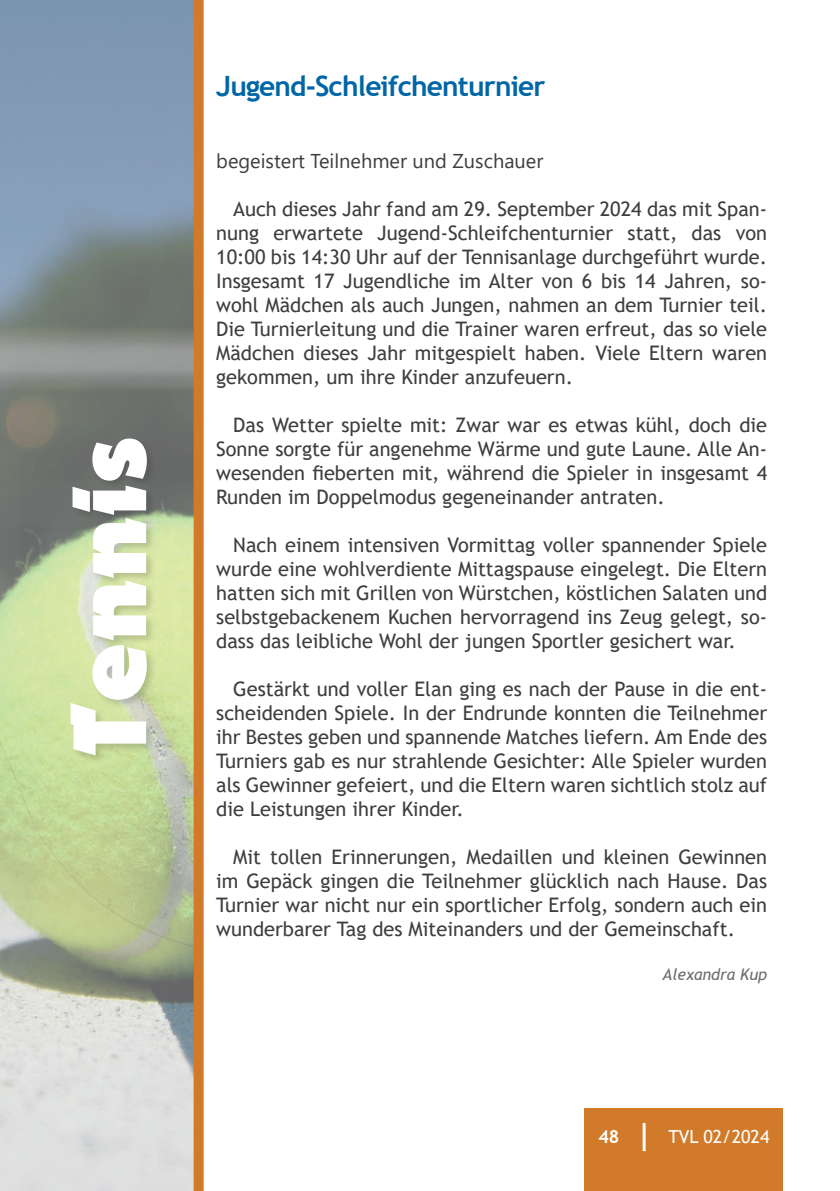
<style>
.page{position:relative;width:840px;height:1191px;background:#fff}
.page>*{position:absolute;margin:0;border:0;box-sizing:border-box;transform-origin:0 0}
.t1{font:103.8px "Dynamo";letter-spacing:.02em;color:#fff}
.t2{font:700 28px "Trebuchet MS";letter-spacing:-.03em;color:#0166a5}
.t3{font:20px/24px "Trebuchet MS";color:#3e3e3f;text-align:justify}
.t4{font:20px "Segoe UI";color:#3e3e3f}
.t5{font:18px "Trebuchet MS";color:#fff}
.t6{font:italic 16px "Trebuchet MS";color:#6c6d70}
.s1{font-weight:700}
.s2{font-weight:700;font-size:30px}
</style>
<div class="page">
<div style="left:584px;top:1108px;width:198px;height:83px;background:#d17b2a"></div>
<img style="left:0;top:0;width:193px;height:1191px">
<div style="left:69px;top:437px;width:88px;height:328px;background:#231f20;opacity:.2"></div>
<div style="left:193px;top:0;width:10px;height:1191px;background:#d17b2a"></div>
<h1 class="t1" style="left:39px;top:755px;width:320px;rotate:-90deg">Tennis</h1>
<h2 class="t2" style="left:216px;top:69px;width:330px">Jugend-Schleifchenturnier</h2>
<p class="t4" style="left:216px;top:142px;width:328px">begeistert Teilnehmer und Zuschauer</p>
<p class="t3" style="left:216px;top:197px;width:552px;text-indent:17px">Auch dieses Jahr fand am 29. September 2024 das mit Span&shy;nung erwartete Jugend-Schleifchenturnier statt, das von 10:00 bis 14:30 Uhr auf der Tennisanlage durchgeführt wurde.<br>Insgesamt 17 Jugendliche im Alter von 6 bis 14 Jahren, so&shy;wohl Mädchen als auch Jungen, nahmen an dem Turnier teil.<br>Die Turnierleitung und die Trainer waren erfreut, das so viele Mädchen dieses Jahr mitgespielt haben. Viele Eltern waren gekommen, um ihre Kinder anzufeuern.</p>
<p class="t3" style="left:216px;top:413px;width:552px;text-indent:17px">Das Wetter spielte mit: Zwar war es etwas kühl, doch die Sonne sorgte für angenehme Wärme und gute Laune. Alle An&shy;wesenden fieberten mit, während die Spieler in insgesamt 4<br>Runden im Doppelmodus gegeneinander antraten.</p>
<p class="t3" style="left:216px;top:533px;width:552px;text-indent:17px">Nach einem intensiven Vormittag voller spannender Spiele wurde eine wohlverdiente Mittagspause eingelegt. Die Eltern hatten sich mit Grillen von Würstchen, köstlichen Salaten und selbstgebackenem Kuchen hervorragend ins Zeug gelegt, so&shy;dass das leibliche Wohl der jungen Sportler gesichert war.</p>
<p class="t3" style="left:216px;top:677px;width:552px;text-indent:17px">Gestärkt und voller Elan ging es nach der Pause in die ent&shy;scheidenden Spiele. In der Endrunde konnten die Teilnehmer ihr Bestes geben und spannende Matches liefern. Am Ende des Turniers gab es nur strahlende Gesichter: Alle Spieler wurden als Gewinner gefeiert, und die Eltern waren sichtlich stolz auf die Leistungen ihrer Kinder.</p>
<p class="t3" style="left:216px;top:845px;width:552px;text-indent:17px">Mit tollen Erinnerungen, Medaillen und kleinen Gewinnen im Gepäck gingen die Teilnehmer glücklich nach Hause. Das Turnier war nicht nur ein sportlicher Erfolg, sondern auch ein wunderbarer Tag des Miteinanders und der Gemeinschaft.</p>
<p class="t6" style="left:662px;top:964px;width:106px">Alexandra Kup</p>
<p class="t5" style="left:598px;top:1125px;width:172px"><span class="s1">48</span> <span class="s2">|</span> TVL 02/2024</p>
</div>
